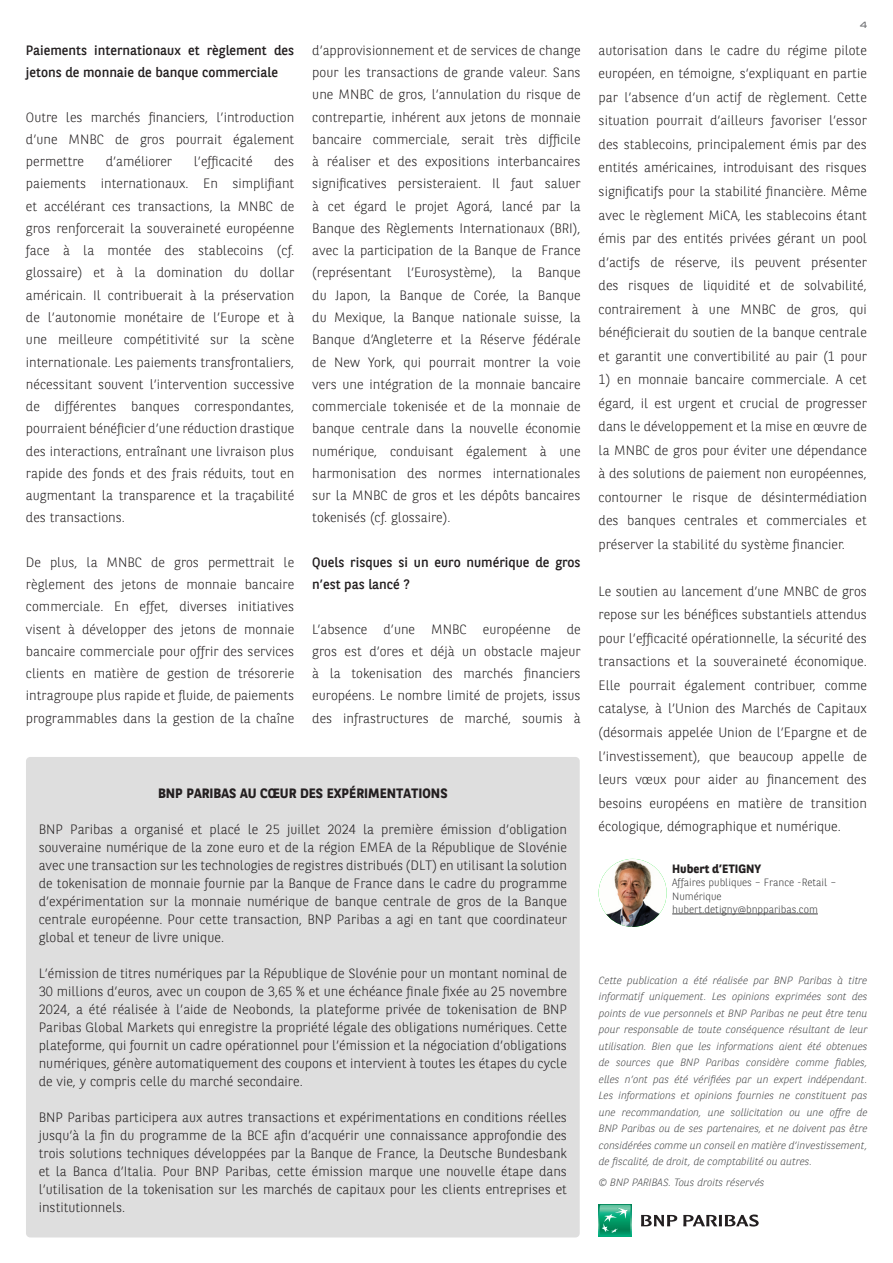
<style>
.page{position:relative;width:893px;height:1263px;background:#fff}
.page>*{position:absolute;margin:0;border:0;box-sizing:border-box;transform-origin:0 0}
.t1{font:300 13.5px/22.2px "BNPP Sans";color:#231f20;text-align:justify}
.t2{font:13.5px/22.2px "BNPP Sans";color:#231f20}
.t3{font:700 13.5px "BNPP Sans";color:#231f20}
.No_Spacing{font:700 12px "BNPP Sans";color:#231f20}
.t4{font:italic 300 10.5px/16.5px "BNPP Sans";color:#494a4b;text-align:justify}
.No_Spacing-2{font:300 10.5px/13.5px "BNPP Sans";color:#3c3c3d}
.t5{font:9px "BNPP Title Sans";color:#6c6d70}
</style>
<div class="page">
<svg style="left:598px;top:1204px;width:33px;height:32px"></svg>
<svg style="left:599px;top:1205px;width:32px;height:31px"></svg>
<svg style="left:641px;top:1215px;width:36px;height:11px"></svg>
<svg style="left:683px;top:1214px;width:76px;height:12px"></svg>
<img style="left:599px;top:859px;width:68px;height:68px;border-radius:34px">
<hr style="left:672px;top:914px;width:146px;height:1px;background:#3c3c3d">
<div style="left:26px;top:757px;width:554px;height:480px;background:#dedede;border-radius:4px"></div>
<p class="t2" style="left:26px;top:38px;width:270px">Paiements internationaux et règlement des jetons de monnaie de banque commerciale</p>
<p class="t1" style="left:26px;top:105px;width:270px">Outre les marchés financiers, l’introduction d’une MNBC de gros pourrait également permettre</p>
<p class="t1" style="left:26px;top:150px;width:270px;text-indent:248px">des paiements internationaux. En simplifiant et accélérant ces transactions, la MNBC de gros renforcerait la souveraineté européenne face à la montée des stablecoins (cf. glossaire) et à la domination du dollar américain. Il contribuerait à la préservation de l’autonomie monétaire de l’Europe et à une meilleure compétitivité sur la scène internationale. Les paiements transfrontaliers, nécessitant souvent l’intervention successive de différentes banques correspondantes, pourraient bénéficier d’une réduction drastique des interactions, entraînant une livraison plus rapide des fonds et des frais réduits, tout en augmentant la transparence et la traçabilité des transactions.</p>
<p class="t1" style="left:26px;top:550px;width:270px">De plus, la MNBC de gros permettrait le règlement des jetons de monnaie bancaire commerciale. En effet, diverses initiatives visent à développer des jetons de monnaie bancaire commerciale pour offrir des services clients en matière de gestion de trésorerie intragroupe plus rapide et fluide, de paiements programmables dans la gestion de la chaîne</p>
<p class="t1" style="left:106px;top:150px;width:68px">d’améliorer</p>
<p class="t1" style="left:194px;top:150px;width:60px">l’efficacité</p>
<p class="t1" style="left:312px;top:38px;width:270px">d’approvisionnement et de services de change pour les transactions de grande valeur. Sans une MNBC de gros, l’annulation du risque de contrepartie, inhérent aux jetons de monnaie bancaire commerciale, serait très difficile à réaliser et des expositions interbancaires significatives persisteraient. Il faut saluer à cet égard le projet Agorá, lancé par la Banque des Règlements Internationaux (BRI), avec la participation de la Banque de France (représentant l’Eurosystème), la Banque du Japon, la Banque de Corée, la Banque du Mexique, la Banque nationale suisse, la Banque d’Angleterre et la Réserve fédérale de New York, qui pourrait montrer la voie vers une intégration de la monnaie bancaire commerciale tokenisée et de la monnaie de banque centrale dans la nouvelle économie numérique, conduisant également à une harmonisation des normes internationales sur la MNBC de gros et les dépôts bancaires tokenisés (cf. glossaire).</p>
<p class="t2" style="left:312px;top:550px;width:270px">Quels risques si un euro numérique de gros n’est pas lancé ?</p>
<p class="t1" style="left:312px;top:617px;width:270px">L’absence d’une MNBC européenne de gros est d’ores et déjà un obstacle majeur à la tokenisation des marchés financiers européens. Le nombre limité de projets, issus des infrastructures de marché, soumis à</p>
<p class="t3" style="left:158px;top:784px;width:291px">BNP PARIBAS AU CŒUR DES EXPÉRIMENTATIONS</p>
<p class="t1" style="left:39px;top:819px;width:530px;line-height:18px">BNP Paribas a organisé et placé le 25 juillet 2024 la première émission d’obligation souveraine numérique de la zone euro et de la région EMEA de la République de Slovénie avec une transaction sur les technologies de registres distribués (DLT) en utilisant la solution de tokenisation de monnaie fournie par la Banque de France dans le cadre du programme d’expérimentation sur la monnaie numérique de banque centrale de gros de la Banque centrale européenne. Pour cette transaction, BNP Paribas a agi en tant que coordinateur global et teneur de livre unique.</p>
<p class="t1" style="left:39px;top:963px;width:530px;line-height:18px">L’émission de titres numériques par la République de Slovénie pour un montant nominal de 30 millions d’euros, avec un coupon de 3,65 % et une échéance finale fixée au 25 novembre 2024, a été réalisée à l’aide de Neobonds, la plateforme privée de tokenisation de BNP Paribas Global Markets qui enregistre la propriété légale des obligations numériques. Cette plateforme, qui fournit un cadre opérationnel pour l’émission et la négociation d’obligations numériques, génère automatiquement des coupons et intervient à toutes les étapes du cycle de vie, y compris celle du marché secondaire.</p>
<p class="t1" style="left:39px;top:1107px;width:530px;line-height:18px">BNP Paribas participera aux autres transactions et expérimentations en conditions réelles jusqu’à la fin du programme de la BCE afin d’acquérir une connaissance approfondie des trois solutions techniques développées par la Banque de France, la Deutsche Bundesbank et la Banca d’Italia. Pour BNP Paribas, cette émission marque une nouvelle étape dans l’utilisation de la tokenisation sur les marchés de capitaux pour les clients entreprises et institutionnels.</p>
<p class="t5" style="left:860px;top:19px;width:9px">4</p>
<p class="t1" style="left:599px;top:38px;width:270px;line-height:23.5px">autorisation dans le cadre du régime pilote européen, en témoigne, s’expliquant en partie par l’absence d’un actif de règlement. Cette situation pourrait d’ailleurs favoriser l’essor des stablecoins, principalement émis par des entités américaines, introduisant des risques significatifs pour la stabilité financière. Même avec le règlement MiCA, les stablecoins étant émis par des entités privées gérant un pool d’actifs de réserve, ils peuvent présenter des risques de liquidité et de solvabilité, contrairement à une MNBC de gros, qui bénéficierait du soutien de la banque centrale et garantit une convertibilité au pair (1 pour</p>
<p class="t1" style="left:599px;top:367px;width:270px;line-height:23.5px">1) en monnaie bancaire commerciale. A cet égard, il est urgent et crucial de progresser dans le développement et la mise en œuvre de la MNBC de gros pour éviter une dépendance à des solutions de paiement non européennes, contourner le risque de désintermédiation des banques centrales et commerciales et préserver la stabilité du système financier.</p>
<p class="t1" style="left:599px;top:579px;width:270px;line-height:23.5px">Le soutien au lancement d’une MNBC de gros repose sur les bénéfices substantiels attendus pour l’efficacité opérationnelle, la sécurité des transactions et la souveraineté économique.<br>Elle pourrait également contribuer, comme catalyse, à l’Union des Marchés de Capitaux (désormais appelée Union de l’Epargne et de l’investissement), que beaucoup appelle de leurs vœux pour aider au financement des besoins européens en matière de transition écologique, démographique et numérique.</p>
<p class="No_Spacing" style="left:672px;top:860px;width:91px">Hubert d’ETIGNY</p>
<p class="No_Spacing-2" style="left:672px;top:875px;width:166px">Affaires publiques – France -Retail –<br>Numérique</p>
<p class="No_Spacing-2" style="left:672px;top:902px;width:147px">hubert.detigny@bnpparibas.com</p>
<p class="t4" style="left:599px;top:971px;width:270px">Cette publication a été réalisée par BNP Paribas à titre informatif uniquement. Les opinions exprimées sont des points de vue personnels et BNP Paribas ne peut être tenu pour responsable de toute conséquence résultant de leur utilisation. Bien que les informations aient été obtenues de sources que BNP Paribas considère comme fiables, elles n’ont pas été vérifiées par un expert indépendant.<br>Les informations et opinions fournies ne constituent pas une recommandation, une sollicitation ou une offre de BNP Paribas ou de ses partenaires, et ne doivent pas être considérées comme un conseil en matière d’investissement, de fiscalité, de droit, de comptabilité ou autres.</p>
<p class="t4" style="left:599px;top:1174px;width:167px">© BNP PARIBAS. Tous droits réservés</p>
</div>
